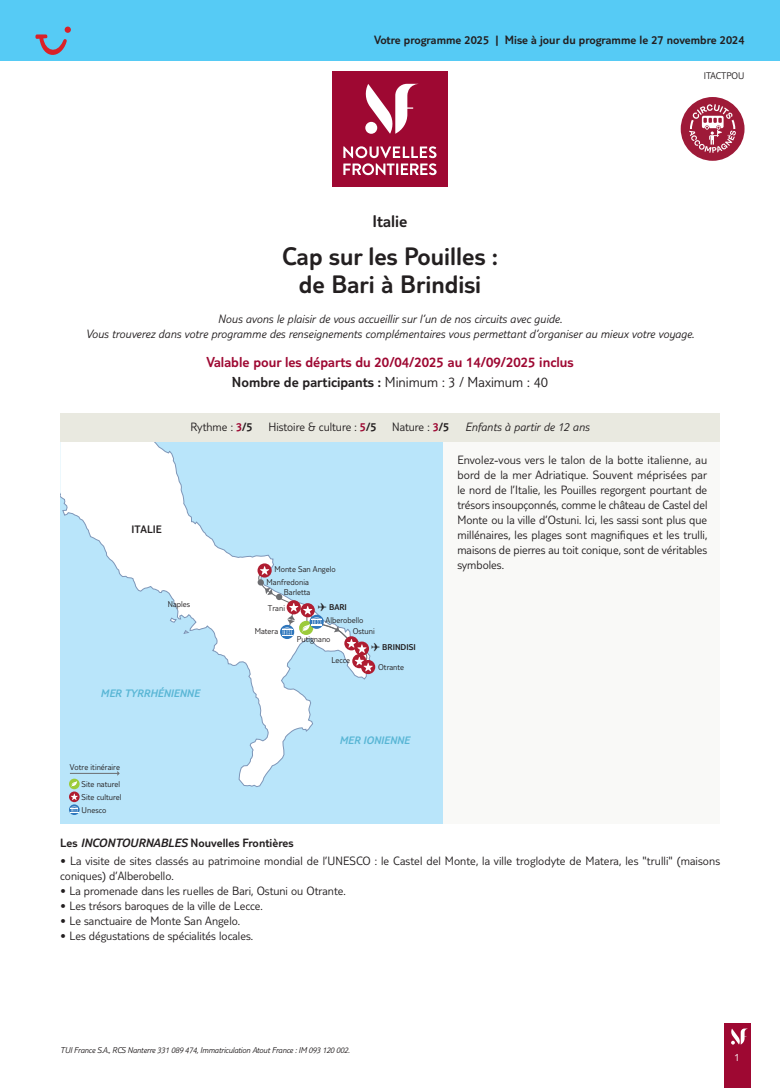
<style>
.page{position:relative;width:780px;height:1088px;background:#fff}
.page>*{position:absolute;margin:0;border:0;box-sizing:border-box;transform-origin:0 0}
.t1{font:300 26.25px/27.5px "TUI Type";color:#231f20;text-align:center}
.t2{font:300 17.5px "TUI Type";color:#231f20}
.t3{font:300 15px/19.8px "TUI Type";color:#9e0832;text-align:center}
.t4{font:300 12.5px/15px "TUI Type";color:#231f20;text-align:justify}
.t5{font:italic 300 12.5px/15px "TUI Type";color:#231f20;text-align:center}
.t6{font:300 12.5px "TUI Type";color:#231f20}
.t7{font:italic 300 11.25px "TUI Type";color:#59b6d5}
.t8{font:300 11.25px "TUI Type";color:#231f20}
.t9{font:300 11.25px "TUI Type";color:#fff}
.t10{font:300 10px "TUI Type";color:#231f20}
.t11{font:300 8.75px/15.9px "TUI Type";color:#231f20}
.t12{font:italic 300 8.75px "TUI Type";letter-spacing:-.02em;color:#231f20}
.t13{font:300 8.75px "TUI Type";color:#231f20}
.s1{color:#231f20}
.s2{color:#9e0832}
.s3{font-style:inherit}
.s4{font-style:normal}
.s5{font-style:normal;color:#9e0832}
.s6{font-style:italic}
</style>
<div class="page">
<div style="left:724px;top:1023px;width:26px;height:65px;background:#9e0832"></div>
<svg style="left:731px;top:1028px;width:17px;height:16px"></svg>
<div style="left:60px;top:441px;width:659px;height:383px;background:#f9f9f7"></div>
<div style="left:0;top:0;width:780px;height:60px;background:#56cbf5"></div>
<div style="left:332px;top:72px;width:115px;height:115px;background:#9e0832"></div>
<svg style="left:343px;top:146px;width:93px;height:29px"></svg>
<svg style="left:365px;top:84px;width:52px;height:50px"></svg>
<div style="left:60px;top:441px;width:383px;height:383px;background:#b9e5fa"></div>
<svg style="left:60px;top:441px;width:311px;height:346px"></svg>
<svg style="left:170px;top:618px;width:6px;height:4px"></svg>
<svg style="left:257px;top:563px;width:15px;height:14px"></svg>
<div style="left:361px;top:660px;width:14px;height:14px;background:#af1d31;border-radius:50%"></div>
<svg style="left:255px;top:566px;width:118px;height:105px"></svg>
<hr style="left:70px;top:773px;width:48px;height:1px;background:#6c6d70">
<svg style="left:117px;top:771px;width:3px;height:5px"></svg>
<svg style="left:69px;top:778px;width:11px;height:11px"></svg>
<svg style="left:71px;top:781px;width:6px;height:6px"></svg>
<svg style="left:69px;top:791px;width:11px;height:11px"></svg>
<svg style="left:71px;top:793px;width:7px;height:7px"></svg>
<svg style="left:69px;top:804px;width:11px;height:11px"></svg>
<svg style="left:70px;top:806px;width:8px;height:7px"></svg>
<div style="left:60px;top:413px;width:659px;height:28px;background:#e9e9e0"></div>
<svg style="left:35px;top:27px;width:36px;height:28px"></svg>
<div style="left:680px;top:97px;width:64px;height:64px;background:#9e1a38;border-radius:50%"></div>
<svg style="left:689px;top:104px;width:47px;height:49px"></svg>
<p class="t6" style="left:374px;top:33px;width:372px">Votre programme 2025 | Mise à jour du programme le 27 novembre 2024</p>
<p class="t10" style="left:703px;top:70px;width:42px">ITACTPOU</p>
<h2 class="t2" style="left:372px;top:211px;width:37px">Italie</h2>
<h1 class="t1" style="left:282px;top:242px;width:217px">Cap sur les Pouilles : de Bari à Brindisi</h1>
<p class="t5" style="left:86px;top:312px;width:610px">Nous avons le plaisir de vous accueillir sur l’un de nos circuits avec guide.<br>Vous trouverez dans votre programme des renseignements complémentaires vous permettant d’organiser au mieux votre voyage.</p>
<p class="t3" style="left:206px;top:352px;width:368px">Valable pour les départs du 20/04/2025 au 14/09/2025 inclus<br><span class="s1">Nombre de participants :</span> <span class="s1">Minimum : 3 / Maximum : 40</span></p>
<p class="t8" style="left:131px;top:522px;width:32px">ITALIE</p>
<p class="t4" style="left:190px;top:419px;width:64px">Rythme : <span class="s2">3</span><span class="s3">/5</span></p>
<p class="t4" style="left:268px;top:419px;width:110px">Histoire &amp; culture : <span class="s2">5</span><span class="s3">/5</span></p>
<p class="t5" style="left:392px;top:419px;width:199px"><span class="s4">Nature :</span> <span class="s5">3</span><span class="s4">/5</span> Enfants à partir de 12 ans</p>
<p class="t11" style="left:274px;top:561px;width:63px">Monte San Angelo</p>
<p class="t11" style="left:266px;top:574px;width:44px">Manfredonia</p>
<p class="t4" style="left:457px;top:452px;width:251px">Envolez-vous vers le talon de la botte italienne, au bord de la mer Adriatique. Souvent méprisées par le nord de l’Italie, les Pouilles regorgent pourtant de trésors insoupçonnés, comme le château de Castel del Monte ou la ville d’Ostuni. Ici, les sassi sont plus que millénaires, les plages sont magnifiques et les trulli, maisons de pierres au toit conique, sont de véritables symboles.</p>
<p class="t11" style="left:168px;top:596px;width:24px">Naples</p>
<p class="t7" style="left:101px;top:687px;width:100px">MER TYRRHÉNIENNE</p>
<p class="t11" style="left:70px;top:758px;width:52px;line-height:16.9px;text-align:right">Votre itinéraire<br>Site naturel</p>
<p class="t11" style="left:82px;top:790px;width:41px;line-height:12.9px">Site culturel<br>Unesco</p>
<p class="t11" style="left:268px;top:584px;width:44px;text-indent:16px">Barletta<br>Trani</p>
<p class="t13" style="left:318px;top:602px;width:30px">✈ BARI</p>
<p class="t11" style="left:325px;top:612px;width:39px">Alberobello</p>
<p class="t11" style="left:255px;top:623px;width:25px">Matera</p>
<p class="t11" style="left:353px;top:623px;width:24px">Ostuni</p>
<p class="t11" style="left:297px;top:630px;width:35px">Putignano</p>
<p class="t13" style="left:371px;top:642px;width:46px">✈ BRINDISI</p>
<p class="t11" style="left:331px;top:652px;width:20px">Lecce</p>
<p class="t11" style="left:378px;top:659px;width:28px">Otrante</p>
<p class="t7" style="left:339px;top:733px;width:72px">MER IONIENNE</p>
<p class="t6" style="left:60px;top:835px;width:235px">Les <span class="s6">INCONTOURNABLES</span> Nouvelles Frontières</p>
<p class="t4" style="left:60px;top:853px;width:661px">• La visite de sites classés au patrimoine mondial de l’UNESCO : le Castel del Monte, la ville troglodyte de Matera, les "trulli" (maisons coniques) d’Alberobello.</p>
<p class="t4" style="left:60px;top:883px;width:287px">• La promenade dans les ruelles de Bari, Ostuni ou Otrante.</p>
<p class="t4" style="left:60px;top:898px;width:204px">• Les trésors baroques de la ville de Lecce.</p>
<p class="t4" style="left:60px;top:913px;width:181px">• Le sanctuaire de Monte San Angelo.</p>
<p class="t4" style="left:60px;top:928px;width:194px">• Les dégustations de spécialités locales.</p>
<p class="t12" style="left:60px;top:1045px;width:291px">TUI France S.A., RCS Nanterre 331 089 474, Immatriculation Atout France : IM 093 120 002.</p>
<p class="t9" style="left:734px;top:1050px;width:7px">1</p>
</div>
